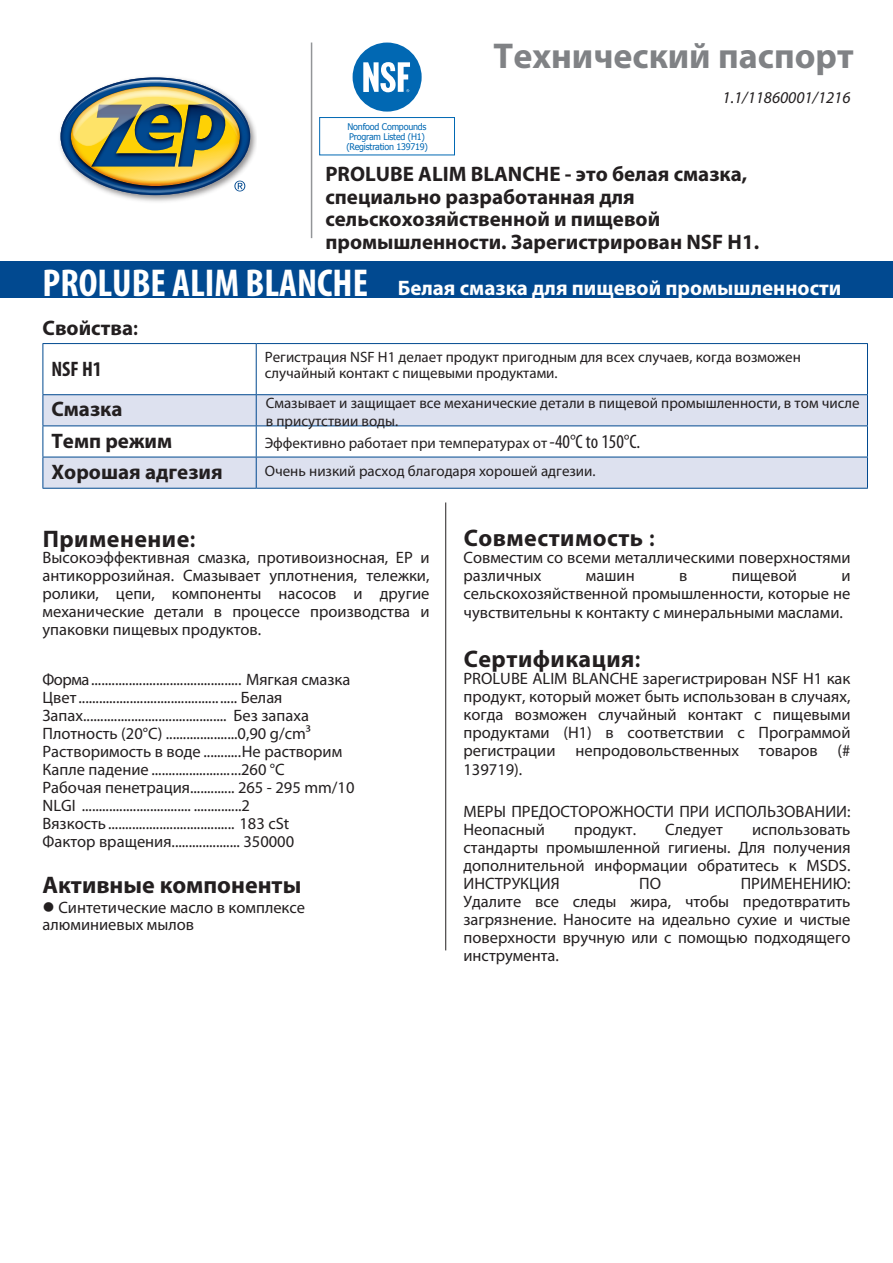
<style>
.page{position:relative;width:893px;height:1263px;background:#fff}
.page>*{position:absolute;margin:0;border:0;box-sizing:border-box;transform-origin:0 0}
.t1{font:700 condensed 39px "Myriad Pro";color:#fff}
.t2{font:700 36px "Myriad Pro";color:#808285}
.Tittoli{font:700 24px "Myriad Pro";letter-spacing:.02em;color:#231f20}
.Tittoli-2{font:700 24px "Myriad Pro";color:#231f20}
.Caratteristics_Bold{font:700 21px/22.5px "Myriad Pro";color:#231f20}
.t3{font:700 21px "Myriad Pro";color:#fff}
.Caratteristics_Bold-2{font:700 condensed 21px "Myriad Pro";color:#231f20}
.Tittoli-3{font:16.5px/18px "Myriad Pro";color:#231f20;text-align:justify}
.Specifiche{font:16.5px "Myriad Pro";color:#231f20}
.t4{font:italic 16.5px "Myriad Pro";color:#231f20}
.Caratteristics{font:15px/16.2px "Myriad Pro";color:#231f20}
.Caratteristics_Bold-3{font:9.15px "Tahoma";letter-spacing:-.02em;color:#0168b3}
.s1{font-stretch:condensed}
.s2{font-stretch:condensed;font-size:19.5px}
</style>
<div class="page">
<hr style="left:311px;top:43px;width:1px;height:195px;background:#939598">
<img style="left:60px;top:77px;width:196px;height:125px">
<img style="left:63px;top:80px;width:185px;height:113px">
<div style="left:0;top:261px;width:893px;height:37px;background:#014990"></div>
<svg style="left:44px;top:344px;width:823px;height:50px"></svg>
<svg style="left:44px;top:395px;width:823px;height:93px;fill:#dde1ef"></svg>
<hr style="left:43px;top:343px;width:213px;height:1px;background:#014990">
<hr style="left:43px;top:344px;width:1px;height:50px;background:#014990">
<hr style="left:256px;top:343px;width:612px;height:1px;background:#014990">
<hr style="left:256px;top:344px;width:1px;height:50px;background:#014990">
<hr style="left:867px;top:344px;width:1px;height:50px;background:#014990">
<hr style="left:43px;top:394px;width:213px;height:1px;background:#014990">
<hr style="left:43px;top:395px;width:1px;height:30px;background:#014990">
<hr style="left:256px;top:394px;width:612px;height:1px;background:#014990">
<hr style="left:256px;top:395px;width:1px;height:30px;background:#014990">
<hr style="left:867px;top:395px;width:1px;height:30px;background:#014990">
<hr style="left:43px;top:425px;width:213px;height:1px;background:#014990">
<hr style="left:43px;top:426px;width:1px;height:31px;background:#014990">
<hr style="left:256px;top:425px;width:612px;height:1px;background:#014990">
<hr style="left:256px;top:426px;width:1px;height:31px;background:#014990">
<hr style="left:867px;top:426px;width:1px;height:31px;background:#014990">
<hr style="left:43px;top:457px;width:213px;height:1px;background:#014990">
<hr style="left:43px;top:457px;width:1px;height:31px;background:#014990">
<hr style="left:256px;top:457px;width:612px;height:1px;background:#014990">
<hr style="left:256px;top:457px;width:1px;height:31px;background:#014990">
<hr style="left:867px;top:457px;width:1px;height:31px;background:#014990">
<hr style="left:43px;top:488px;width:213px;height:1px;background:#014990">
<hr style="left:256px;top:488px;width:612px;height:1px;background:#014990">
<hr style="left:445px;top:502px;width:1px;height:448px;background:#231f20">
<div style="left:353px;top:43px;width:69px;height:69px;background:#0168b3;border-radius:50%"></div>
<svg style="left:363px;top:62px;width:47px;height:30px"></svg>
<div style="left:319px;top:117px;width:136px;height:38px;border:1px solid #0168b3"></div>
<p class="t2" style="left:494px;top:32px;width:362px">Технический паспорт</p>
<p class="Caratteristics_Bold-3" style="left:348px;top:120px;width:80px">Nonfood Compounds</p>
<p class="Caratteristics_Bold-3" style="left:349px;top:130px;width:77px">Program Listed (H1)</p>
<p class="Caratteristics_Bold-3" style="left:346px;top:140px;width:83px">(Registration 139719)</p>
<p class="t4" style="left:723px;top:87px;width:129px">1.1/11860001/1216</p>
<p class="Caratteristics_Bold" style="left:325px;top:162px;width:435px">PROLUBE ALIM BLANCHE - это белая смазка, специально разработанная для сельскохозяйственной и пищевой промышленности. Зарегистрирован NSF H1.</p>
<p class="t1" style="left:43px;top:259px;width:327px">PROLUBE ALIM BLANCHE</p>
<p class="Caratteristics_Bold" style="left:43px;top:316px;width:97px">Свойства<span class="s1">:</span></p>
<p class="Caratteristics_Bold-2" style="left:51px;top:356px;width:52px">NSF H1</p>
<p class="Caratteristics" style="left:265px;top:348px;width:538px">Регистрация NSF H1 делает продукт пригодным для всех случаев, когда возможен случайный контакт с пищевыми продуктами.</p>
<p class="Caratteristics_Bold" style="left:51px;top:397px;width:73px">Смазка</p>
<p class="Caratteristics" style="left:266px;top:393px;width:595px;line-height:18px">Смазывает и защищает все механические детали в пищевой промышленности, в том числе в присутствии воды.</p>
<p class="Caratteristics_Bold" style="left:51px;top:429px;width:122px">Темп режим</p>
<p class="Caratteristics" style="left:265px;top:435px;width:377px">Эффективно работает при температурах от <span class="s2">-40°C to 150°C.</span></p>
<p class="Caratteristics_Bold" style="left:51px;top:460px;width:173px">Хорошая адгезия</p>
<p class="Caratteristics" style="left:265px;top:462px;width:332px">Очень низкий расход благодаря хорошей адгезии.</p>
<p class="t3" style="left:398px;top:274px;width:445px">Белая смазка для пищевой промышленности</p>
<p class="Tittoli" style="left:43px;top:523px;width:154px">Применение<span class="s1">:</span></p>
<p class="Tittoli-3" style="left:43px;top:548px;width:388px">Высокоэффективная смазка, противоизносная, EP и антикоррозийная. Смазывает уплотнения, тележки, ролики, цепи, компоненты насосов и другие механические детали в процессе производства и упаковки пищевых продуктов.</p>
<p class="Specifiche" style="left:43px;top:669px;width:309px">Форма ............................................ Мягкая смазка</p>
<p class="Specifiche" style="left:43px;top:687px;width:241px">Цвет .............................................. Белая</p>
<p class="Specifiche" style="left:43px;top:705px;width:268px">Запах .......................................... Без запаха</p>
<p class="Specifiche" style="left:43px;top:723px;width:270px">Плотность (20°C) .....................0,90 g/cm3</p>
<p class="Specifiche" style="left:43px;top:741px;width:301px">Растворимость в воде ...........Не растворим</p>
<p class="Specifiche" style="left:43px;top:759px;width:244px">Капле падение ..........................260 °C</p>
<p class="Specifiche" style="left:43px;top:777px;width:313px">Рабочая пенетрация............. 265 - 295 mm/10</p>
<p class="Specifiche" style="left:43px;top:795px;width:209px">NLGI ................................ ..............2</p>
<p class="Specifiche" style="left:43px;top:813px;width:248px">Вязкость ..................................... 183 cSt</p>
<p class="Specifiche" style="left:43px;top:831px;width:253px">Фактор вращения.................... 350000</p>
<p class="Tittoli-2" style="left:43px;top:869px;width:260px">Активные компоненты</p>
<p class="Tittoli-3" style="left:43px;top:899px;width:264px;line-height:17px;text-indent:16px">Синтетические масло в комплексе алюминиевых мылов</p>
<p class="Tittoli" style="left:464px;top:522px;width:192px">Совместимость <span class="s1">:</span></p>
<p class="Tittoli-3" style="left:463px;top:548px;width:388px">Совместим со всеми металлическими поверхностями различных</p>
<p class="Tittoli-3" style="left:586px;top:566px;width:50px">машин</p>
<p class="Tittoli-3" style="left:679px;top:566px;width:10px">в</p>
<p class="Tittoli-3" style="left:732px;top:566px;width:67px">пищевой</p>
<p class="Tittoli-3" style="left:463px;top:566px;width:388px;text-indent:378px">и сельскохозяйственной промышленности, которые не чувствительны к контакту с минеральными маслами.</p>
<p class="Tittoli" style="left:464px;top:643px;width:178px">Сертификация<span class="s1">:</span></p>
<p class="Tittoli-3" style="left:463px;top:669px;width:388px">PROLUBE ALIM BLANCHE зарегистрирован NSF H1 как продукт, который может быть использован в случаях, когда возможен случайный контакт с пищевыми продуктами (H1) в соответствии с Программой регистрации непродовольственных товаров (# 139719).</p>
<p class="Tittoli-3" style="left:463px;top:802px;width:388px">МЕРЫ ПРЕДОСТОРОЖНОСТИ ПРИ ИСПОЛЬЗОВАНИИ:<br>Неопасный</p>
<p class="Tittoli-3" style="left:574px;top:820px;width:63px">продукт.</p>
<p class="Tittoli-3" style="left:665px;top:820px;width:59px">Следует</p>
<p class="Tittoli-3" style="left:463px;top:820px;width:388px;text-indent:289px">использовать стандарты промышленной гигиены. Для получения дополнительной информации обратитесь к MSDS.<br>ИНСТРУКЦИЯ</p>
<p class="Tittoli-3" style="left:463px;top:874px;width:388px;text-indent:277px">ПРИМЕНЕНИЮ:<br>Удалите все следы жира, чтобы предотвратить загрязнение. Наносите на идеально сухие и чистые поверхности вручную или с помощью подходящего инструмента.</p>
<p class="Tittoli-3" style="left:639px;top:874px;width:23px">ПО</p>
</div>
